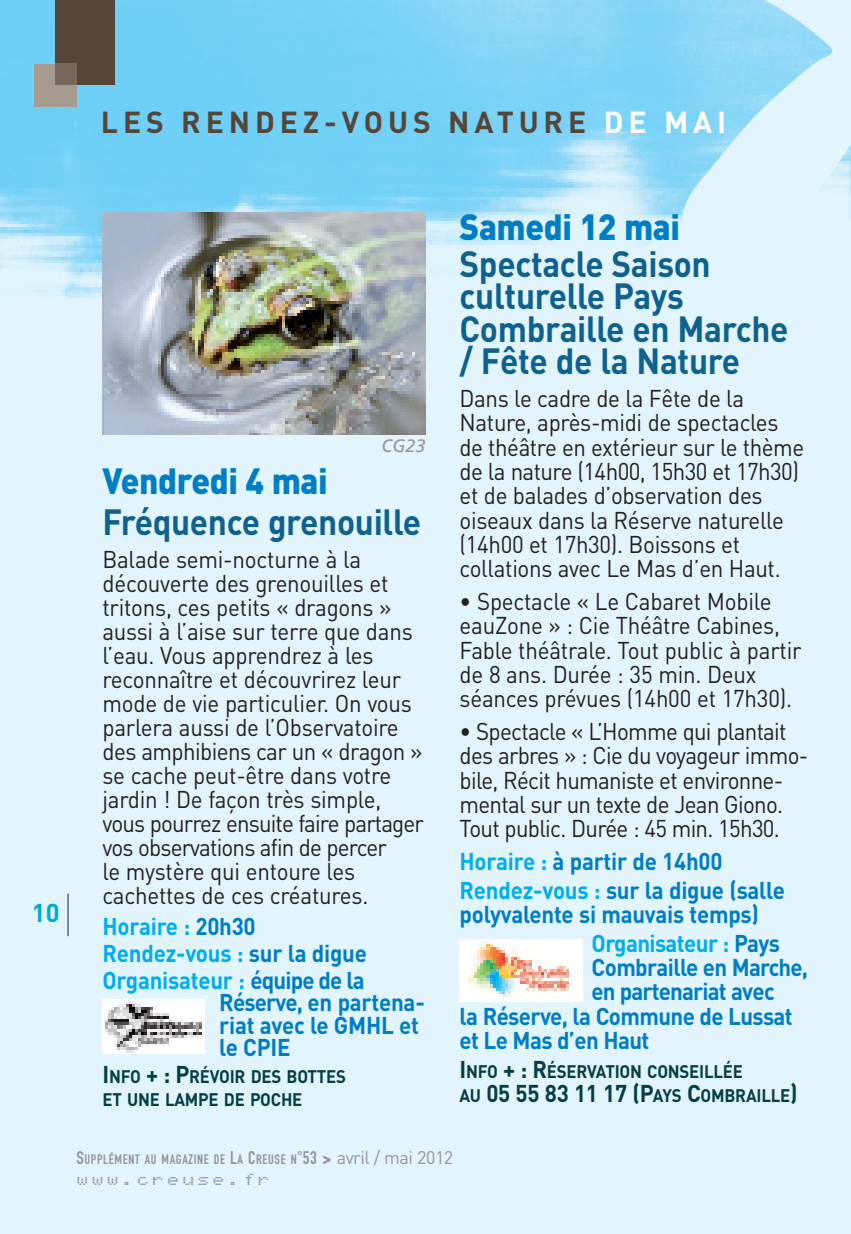
<style>
.page{position:relative;width:851px;height:1234px;background:#fff}
.page>*{position:absolute;margin:0;border:0;box-sizing:border-box;transform-origin:0 0}
.t1{font:700 36px/32.4px "DIN";letter-spacing:-.01em;color:#0f618e;scale:.93 1}
.t2{font:900 36px "DIN";letter-spacing:-.01em;color:#007ec5;scale:.93 1}
.t3{font:700 30px "DIN";letter-spacing:.165em;color:#564539}
.t4{font:700 25.5px "DIN";color:#00abcd}
.t5{font:24px/24.3px "DIN";letter-spacing:-.015em;color:#231f20;scale:.93 1}
.t6{font:700 24px/22.5px "DIN";letter-spacing:-.025em;color:#007ec5;scale:.93 1}
.t7{font:700 24px/26.7px "DIN";letter-spacing:-.01em;color:#00aeef;scale:.93 1}
.t8{font:700 18px/22.5px "DIN";letter-spacing:-.015em;color:#063e45;scale:.93 1}
.t9{font:18px "Bubbledot ICG Fine Pos";letter-spacing:.165em;color:#939598;scale:1.17 1}
.t10{font:italic 18px "Frutiger LT";color:#939598}
.t11{font:13.5px "DIN Engschrift";letter-spacing:.05em;color:#939598}
.s1{color:#fff}
.s2{color:#007ec5}
.s3{font-size:24px}
.s4{color:#00aeef}
.s5{font-size:18px}
.s6{font-family:"DIN";font-weight:700;font-size:18px}
.s7{font-family:"DIN";font-size:18px}
</style>
<div class="page">
<div style="left:0;top:0;width:850px;height:1233px;background:#e2f4fc"></div>
<img style="left:0;top:0;width:368px;height:298px">
<svg style="left:368px;top:0;width:482px;height:435px"></svg>
<div style="left:55px;top:0;width:60px;height:85px;background:#564539"></div>
<div style="left:34px;top:64px;width:43px;height:42px;background:#a79a8f"></div>
<div style="left:55px;top:64px;width:22px;height:21px;background:#78675b"></div>
<hr style="left:68px;top:893px;width:1px;height:42px;background:#231f20">
<img style="left:102px;top:213px;width:323px;height:221px">
<img style="left:459px;top:939px;width:121px;height:62px">
<img style="left:102px;top:999px;width:102px;height:53px">
<p class="t3" style="left:101px;top:104px;width:627px">LES RENDEZ-VOUS NATURE <span class="s1">DE MAI</span></p>
<p class="t4" style="left:32px;top:897px;width:29px">10</p>
<p class="t10" style="left:381px;top:438px;width:46px">CG23</p>
<h1 class="t2" style="left:102px;top:459px;width:244px">Vendredi 4 mai</h1>
<h1 class="t1" style="left:102px;top:505px;width:344px">Fréquence grenouille</h1>
<p class="t5" style="left:102px;top:546px;width:347px">Balade semi-nocturne à la découverte des grenouilles et tritons, ces petits « dragons » aussi à l’aise sur terre que dans l’eau. Vous apprendrez à les reconnaître et découvrirez leur mode de vie particulier. On vous parlera aussi de l’Observatoire des amphibiens car un « dragon » se cache peut-être dans votre jardin ! De façon très simple, vous pourrez ensuite faire partager vos observations afin de percer<br>le mystère qui entoure les cachettes de ces créatures.</p>
<p class="t7" style="left:102px;top:912px;width:286px">Horaire : <span class="s2">20h30<br></span>Rendez-vous : <span class="s2">sur la digue<br></span>Organisateur : <span class="s2">équipe de la</span></p>
<p class="t6" style="left:219px;top:990px;width:222px">Réserve, en partena&shy;riat avec le GMHL et le CPIE</p>
<p class="t8" style="left:102px;top:1064px;width:263px"><span class="s3">I</span>NFO <span class="s3">+ : P</span>RÉVOIR DES BOTTES<br>ET UNE LAMPE DE POCHE</p>
<h1 class="t2" style="left:459px;top:206px;width:239px">Samedi 12 mai</h1>
<h1 class="t1" style="left:459px;top:246px;width:355px">Spectacle Saison culturelle Pays<br>Combraille en Marche / Fête de la Nature</h1>
<p class="t5" style="left:459px;top:385px;width:372px">Dans le cadre de la Fête de la<br>Nature, après-midi de spectacles de théâtre en extérieur sur le thème de la nature (14h00, 15h30 et 17h30) et de balades d’observation des oiseaux dans la Réserve naturelle (14h00 et 17h30). Boissons et collations avec Le Mas d’en Haut.</p>
<p class="t5" style="left:459px;top:588px;width:369px">• Spectacle « Le Cabaret Mobile eauZone » : Cie Théâtre Cabines,<br>Fable théâtrale. Tout public à partir de 8 ans. Durée : 35 min. Deux séances prévues (14h00 et 17h30).</p>
<p class="t5" style="left:459px;top:718px;width:376px">• Spectacle « L’Homme qui plantait des arbres » : Cie du voyageur immo&shy;bile, Récit humaniste et environne&shy;mental sur un texte de Jean Giono.<br>Tout public. Durée : 45 min. 15h30.</p>
<p class="t6" style="left:459px;top:846px;width:351px;line-height:28.5px"><span class="s4">Horaire :</span> à partir de 14h00<br><span class="s4">Rendez-vous :</span> sur la digue (salle</p>
<p class="t6" style="left:591px;top:899px;width:204px;line-height:28.5px;text-indent:-132px">polyvalente si mauvais temps)<br><span class="s4">Organisateur :</span> Pays</p>
<p class="t6" style="left:591px;top:955px;width:234px">Combraille en Marche,</p>
<p class="t6" style="left:591px;top:979px;width:198px">en partenariat avec</p>
<p class="t6" style="left:459px;top:1003px;width:359px">la Réserve, la Commune de Lussat</p>
<p class="t6" style="left:459px;top:1028px;width:206px">et Le Mas d’en Haut</p>
<p class="t8" style="left:459px;top:1058px;width:365px;line-height:24.3px"><span class="s3">I</span>NFO <span class="s3">+ : R</span>ÉSERVATION CONSEILLÉE<br>AU <span class="s3">05 55 83 11 17 (P</span>AYS <span class="s3">C</span>OMBRAILLE<span class="s3">)</span></p>
<p class="t11" style="left:77px;top:1154px;width:378px"><span class="s5">S</span>UPPLÉMENT AU MAGAZINE DE <span class="s5">L</span>A <span class="s5">C</span>REUSE N<span class="s5">°53</span> <span class="s6">&gt;</span> <span class="s7">avril / mai 2012</span></p>
<p class="t9" style="left:77px;top:1167px;width:166px">www.creuse.fr</p>
</div>
